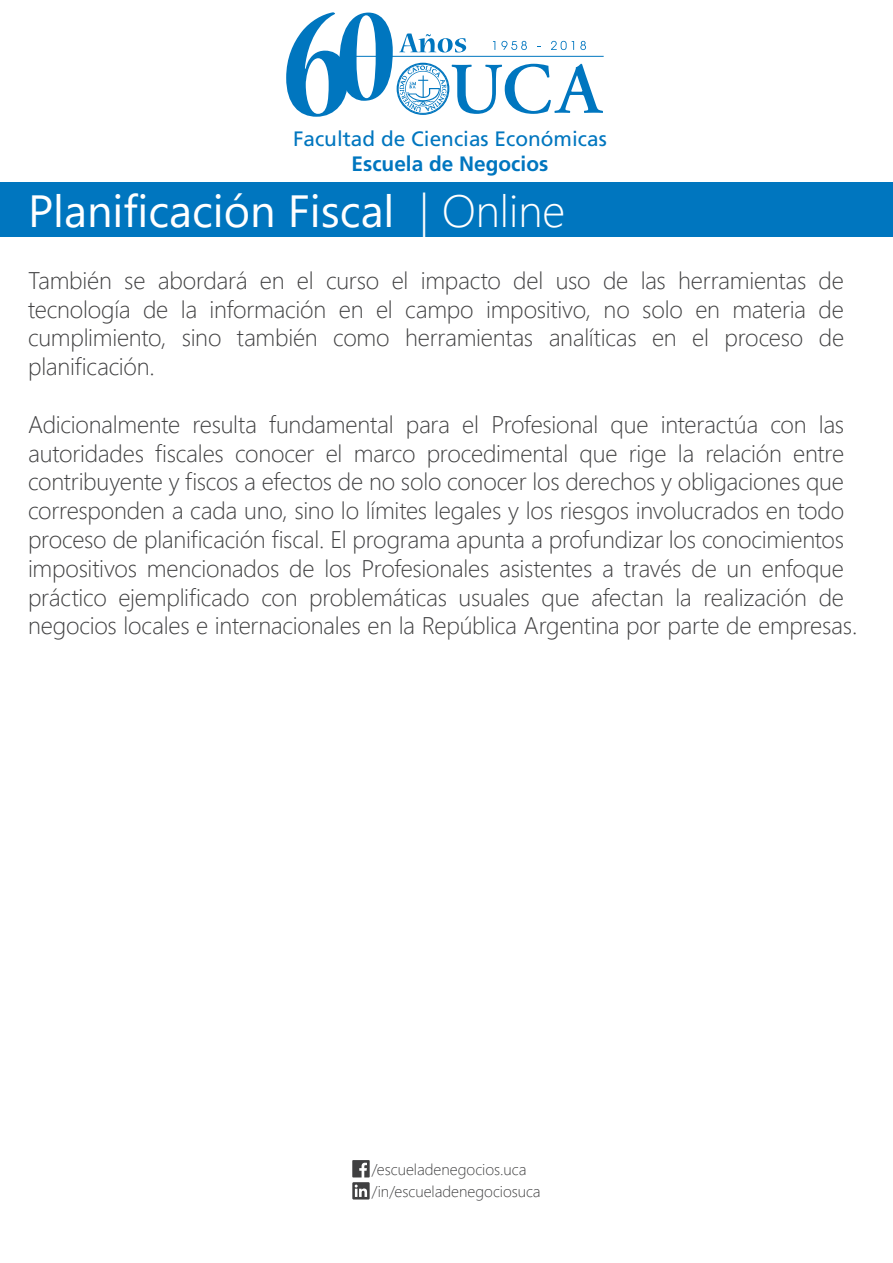
<style>
.page{position:relative;width:893px;height:1263px;background:#fff}
.page>*{position:absolute;margin:0;border:0;box-sizing:border-box;transform-origin:0 0}
.t1{font:45px "Segoe UI";color:#fff}
.t2{font:300 24px/28.8px "Segoe UI";letter-spacing:-.01em;color:#404041;text-align:justify}
.t3{font:20.85px "Frutiger";color:#0076bf}
.t4{font:700 20.85px "Frutiger";color:#0076bf}
.t5{font:300 15.6px/22px "Segoe UI";color:#404041}
.s1{font-weight:300}
</style>
<div class="page">
<svg style="left:286px;top:12px;width:317px;height:105px"></svg>
<div style="left:0;top:182px;width:893px;height:54px;background:#0076bf"></div>
<svg style="left:352px;top:1160px;width:18px;height:39px"></svg>
<p class="t3" style="left:293px;top:126px;width:315px">Facultad de Ciencias Económicas</p>
<p class="t4" style="left:351px;top:151px;width:198px">Escuela de Negocios</p>
<h1 class="t1" style="left:28px;top:174px;width:539px">Planificación Fiscal <span class="s1">| Online</span></h1>
<p class="t2" style="left:28px;top:265px;width:818px">También se abordará en el curso el impacto del uso de las herramientas de tecnología de la información en el campo impositivo, no solo en materia de cumplimiento, sino también como herramientas analíticas en el proceso de planificación.</p>
<p class="t2" style="left:28px;top:409px;width:831px;text-align:left">Adicionalmente resulta fundamental para el Profesional que interactúa con las autoridades fiscales conocer el marco procedimental que rige la relación entre contribuyente y fiscos a efectos de no solo conocer los derechos y obligaciones que corresponden a cada uno, sino lo límites legales y los riesgos involucrados en todo proceso de planificación fiscal. El programa apunta a profundizar los conocimientos impositivos mencionados de los Profesionales asistentes a través de un enfoque práctico ejemplificado con problemáticas usuales que afectan la realización de negocios locales e internacionales en la República Argentina por parte de empresas.</p>
<p class="t5" style="left:372px;top:1158px;width:170px">/escueladenegocios.uca /in/escueladenegociosuca</p>
</div>
